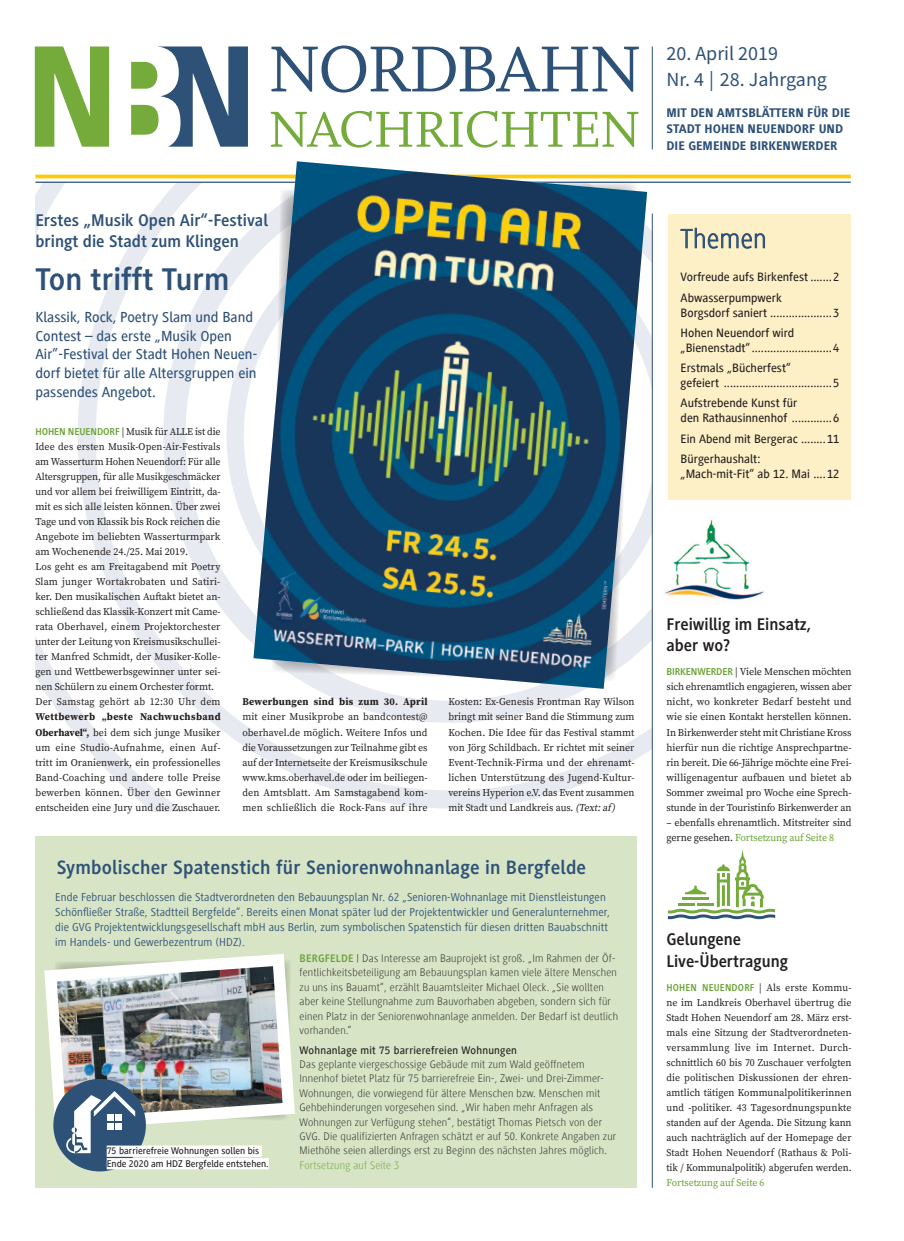
<style>
.page{position:relative;width:904px;height:1241px;background:#fff}
.page>*{position:absolute;margin:0;border:0;box-sizing:border-box;transform-origin:0 0}
.t1{font:72.62px "Whitman Roman LF";letter-spacing:-.02em;color:#2e5177}
.t2{font:56.5px "Whitman Roman LF";letter-spacing:-.01em;color:#74ab3a}
.t3{font:700 32.5px "Generis Sans Pro";color:#2e5177}
.t4{font:100 27.62px "Generis Sans Com";letter-spacing:.02em;color:#2e5177}
.t5{font:700 20px "Generis Sans Pro";letter-spacing:.01em;color:#2e5177}
.t6{font:20px/26.2px "Source Sans Pro";color:#2e5177}
.t7{font:700 17.5px/21.2px "Generis Sans Pro";color:#2e5177}
.t8{font:700 17.5px/21.2px "Generis Sans Pro";color:#231f20}
.t9{font:500 15px/18.6px "Generis Sans Com";color:#2e5177}
.t10{font:800 12.88px/16.6px "Generis Sans Com";color:#2e5177}
.t11{font:500 12.5px/20.4px "Generis Sans Com";color:#231f20}
.t12{font:11.88px/15px "Generis Sans Pro";letter-spacing:.01em;color:#2e5177}
.t13{font:100 11.25px/14.4px "Generis Sans Com";letter-spacing:.02em;color:#231f20}
.t14{font:500 11.25px "Generis Sans Com";letter-spacing:.02em;color:#231f20}
.t15{font:100 11.25px "Generis Sans Com";letter-spacing:.02em;color:#68a335}
.t16{font:10.38px/15px "Source Serif Pro";letter-spacing:-.005em;color:#231f20}
.t17{font:10.38px/15px "Source Serif Pro";letter-spacing:-.005em;color:#231f20;text-align:justify;scale:.96 1}
.t18{font:10.38px/15px "Source Serif Pro";letter-spacing:-.005em;color:#231f20;text-align:justify;scale:.95 1}
.t19{font:700 10.38px "Source Serif Pro";letter-spacing:.025em;color:#231f20;scale:.96 1}
.t20{font:10.38px "Source Serif Pro";letter-spacing:-.005em;color:#68a335;scale:.95 1}
.t21{font:500 10px/12.5px "Generis Sans Com";color:#231f20}
.s1{font-family:"Generis Sans Pro";font-weight:700;color:#68a335}
.s2{font-weight:700}
.s3{font-style:italic}
.s4{color:#68a335}
</style>
<div class="page">
<svg style="left:35px;top:183px;width:617px;height:628px"></svg>
<div style="left:35px;top:836px;width:601px;height:351px;background:#d7e4c5"></div>
<svg style="left:35px;top:46px;width:213px;height:101px"></svg>
<hr style="left:652px;top:47px;width:1px;height:102px;background:#2e5177">
<hr style="left:35px;top:175px;width:815px;height:3px;background:#feca0a">
<hr style="left:35px;top:181px;width:815px;height:2px;background:#2e5177">
<div style="left:668px;top:213px;width:182px;height:286px;background:#fef0c6"></div>
<svg style="left:680px;top:227px;width:85px;height:22px"></svg>
<img style="left:664px;top:519px;width:100px;height:81px">
<hr style="left:652px;top:213px;width:1px;height:974px;background:#2e5177">
<svg style="left:668px;top:849px;width:107px;height:70px"></svg>
<svg style="left:44px;top:954px;width:251px;height:160px"></svg>
<div style="left:53px;top:1078px;width:93px;height:93px;background:#2e5177;border-radius:50%"></div>
<img style="left:50px;top:959px;width:242px;height:193px">
<div style="left:107px;top:1145px;width:155px;height:11px;background:#fff"></div>
<div style="left:107px;top:1157px;width:162px;height:12px;background:#fff"></div>
<img style="left:253px;top:161px;width:394px;height:527px">
<h1 class="t1" style="left:269px;top:29px;width:374px">NORDBAHN</h1>
<h2 class="t2" style="left:269px;top:98px;width:373px">NACHRICHTEN</h2>
<p class="t10" style="left:666px;top:104px;width:185px">MIT DEN AMTSBLÄTTERN FÜR DIE<br>STADT HOHEN NEUENDORF UND<br>DIE GEMEINDE BIRKENWERDER</p>
<h3 class="t6" style="left:666px;top:40px;width:162px">20. April 2019<br>Nr. 4 | 28. Jahrgang</h3>
<h3 class="t7" style="left:35px;top:209px;width:234px">Erstes „Musik Open Air“-Festival bringt die Stadt zum Klingen</h3>
<h3 class="t3" style="left:35px;top:261px;width:196px">Ton trifft Turm</h3>
<h3 class="t9" style="left:35px;top:308px;width:223px">Klassik, Rock, Poetry Slam und Band<br>Contest – das erste „Musik Open<br>Air”-Festival der Stadt Hohen Neuen&shy;dorf bietet für alle Altersgruppen ein passendes Angebot.</h3>
<p class="t16" style="left:35px;top:424px;width:187px"><span class="s1">H ohen N euendorf</span> | Musik für ALLE ist die Idee des ersten Musik-Open-Air-Festivals am Wasserturm Hohen Neuendorf: Für alle Altersgruppen, für alle Musikgeschmäcker und vor allem bei freiwilligem Eintritt, da&shy;mit es sich alle leisten können. Über zwei Tage und von Klassik bis Rock reichen die Angebote im beliebten Wasserturmpark am Wochenende 24./25. Mai 2019.<br>Los geht es am Freitagabend mit Poetry Slam junger Wortakrobaten und Satiri&shy;ker. Den musikalischen Auftakt bietet an&shy;schließend das Klassik-Konzert mit Came&shy;rata Oberhavel, einem Projektorchester unter der Leitung von Kreismusikschullei&shy;ter Manfred Schmidt, der Musiker-Kolle&shy;gen und Wettbewerbsgewinner unter sei&shy;nen Schülern zu einem Orchester formt.<br>Der Samstag gehört ab 12:30 Uhr dem</p>
<p class="t17" style="left:35px;top:709px;width:194px"><span class="s2">Wettbewerb „beste Nachwuchsband Oberhavel“,</span> bei dem sich junge Musiker um eine Studio-Aufnahme, einen Auf&shy;tritt im Oranienwerk, ein professionelles Band-Coaching und andere tolle Preise bewerben können. Über den Gewinner entscheiden eine Jury und die Zuschauer.</p>
<p class="t19" style="left:242px;top:696px;width:194px">Bewerbungen sind bis zum 30. April</p>
<p class="t17" style="left:242px;top:709px;width:194px">mit einer Musikprobe an bandcontest@ oberhavel.de möglich. Weitere Infos und die Voraussetzungen zur Teilnahme gibt es auf der Internetseite der Kreismusikschule www.kms.oberhavel.de oder im beiliegen&shy;den Amtsblatt. Am Samstagabend kom&shy;men schließlich die Rock-Fans auf ihre</p>
<p class="t17" style="left:448px;top:694px;width:195px">Kosten: Ex-Genesis Frontman Ray Wilson bringt mit seiner Band die Stimmung zum Kochen. Die Idee für das Festival stammt von Jörg Schildbach. Er richtet mit seiner Event-Technik-Firma und der ehrenamt&shy;lichen Unterstützung des Jugend-Kultur&shy;vereins Hyperion e.V. das Event zusammen mit Stadt und Landkreis aus. <span class="s3">(Text:af)</span></p>
<h3 class="t5" style="left:57px;top:855px;width:531px">Symbolischer Spatenstich für Seniorenwohnanlage in Bergfelde</h3>
<p class="t12" style="left:55px;top:889px;width:556px">Ende Februar beschlossen die Stadtverordneten den Bebauungsplan Nr. 62 „Senioren-Wohnanlage mit Dienstleistungen Schönfließer Straße, Stadtteil Bergfelde“. Bereits einen Monat später lud der Projektentwickler und Generalunternehmer, die GVG Projektentwicklungsgesellschaft mbH aus Berlin, zum symbolischen Spatenstich für diesen dritten Bauabschnitt im Handels- und Gewerbezentrum (HDZ).</p>
<p class="t21" style="left:107px;top:1144px;width:163px">75 barrierefreie Wohnungen sollen bis<br>Ende 2020 am HDZ Bergfelde entstehen.</p>
<p class="t13" style="left:299px;top:951px;width:320px"><span class="s1">Bergfelde</span> | Das Interesse am Bauprojekt ist groß. „Im Rahmen der Öf&shy;fentlichkeitsbeteiligung am Bebauungsplan kamen viele ältere Menschen zu uns ins Bauamt“, erzählt Bauamtsleiter Michael Oleck. „Sie wollten aber keine Stellungnahme zum Bauvorhaben abgeben, sondern sich für einen Platz in der Seniorenwohnanlage anmelden. Der Bedarf ist deutlich vorhanden.“</p>
<p class="t14" style="left:299px;top:1043px;width:219px">Wohnanlage mit 75 barrierefreien Wohnungen</p>
<p class="t13" style="left:299px;top:1056px;width:318px">Das geplante viergeschossige Gebäude mit zum Wald geöffnetem Innenhof bietet Platz für 75 barrierefreie Ein-, Zwei- und Drei-Zimmer-Wohnungen, die vorwiegend für ältere Menschen bzw. Menschen mit Gehbehinderungen vorgesehen sind. „Wir haben mehr Anfragen als Wohnungen zur Verfügung stehen“, bestätigt Thomas Pietsch von der GVG. Die qualifizierten Anfragen schätzt er auf 50. Konkrete Angaben zur Miethöhe seien allerdings erst zu Beginn des nächsten Jahres möglich.</p>
<p class="t15" style="left:299px;top:1158px;width:101px">Fortsetzung auf Seite 3</p>
<h3 class="t4" style="left:680px;top:223px;width:87px">Themen</h3>
<p class="t11" style="left:680px;top:267px;width:160px">Vorfreude aufs Birkenfest .......2<br>Abwasserpumpwerk</p>
<p class="t11" style="left:680px;top:302px;width:160px">Borgsdorf saniert ....................3<br>Hohen Neuendorf wird</p>
<p class="t11" style="left:680px;top:337px;width:160px">„Bienenstadt“..........................4<br>Erstmals „Bücherfest“</p>
<p class="t11" style="left:680px;top:373px;width:160px">gefeiert ...................................5<br>Aufstrebende Kunst für</p>
<p class="t11" style="left:680px;top:408px;width:160px;text-align:justify">den Rathausinnenhof .............6<br>Ein Abend mit Bergerac ........11<br>Bürgerhaushalt:</p>
<p class="t11" style="left:680px;top:463px;width:160px">„Mach-mit-Fit“ ab 12. Mai ....12</p>
<h3 class="t8" style="left:666px;top:613px;width:146px">Freiwillig im Einsatz, aber wo?</h3>
<p class="t16" style="left:666px;top:664px;width:187px;text-align:justify"><span class="s1">birkenwerder</span> | Viele Menschen möchten sich ehrenamtlich engagieren, wissen aber nicht, wo konkreter Bedarf besteht und wie sie einen Kontakt herstellen können.<br>In Birkenwerder steht mit Christiane Kross hierfür nun die richtige Ansprechpartne&shy;rin bereit. Die 66-Jährige möchte eine Frei&shy;willigenagentur aufbauen und bietet ab Sommer zweimal pro Woche eine Sprech&shy;stunde in der Touristinfo Birkenwerder an</p>
<p class="t16" style="left:666px;top:814px;width:187px">– ebenfalls ehrenamtlich. Mitstreiter sind gerne gesehen. <span class="s4">Fortsetzung auf Seite 8</span></p>
<h3 class="t8" style="left:666px;top:929px;width:123px">Gelungene<br>Live-Übertragung</h3>
<p class="t18" style="left:666px;top:979px;width:196px"><span class="s1">hohen neuendorf</span> | Als erste Kommu&shy;ne im Landkreis Oberhavel übertrug die Stadt Hohen Neuendorf am 28. März erst&shy;mals eine Sitzung der Stadtverordneten&shy;versammlung live im Internet. Durch&shy;schnittlich 60 bis 70 Zuschauer verfolgten die politischen Diskussionen der ehren&shy;amtlich tätigen Kommunalpolitikerinnen und -politiker. 43 Tagesordnungspunkte standen auf der Agenda. Die Sitzung kann auch nachträglich auf der Homepage der Stadt Hohen Neuendorf (Rathaus &amp; Poli&shy;tik / Kommunalpolitik) abgerufen werden.</p>
<p class="t20" style="left:666px;top:1176px;width:105px">Fortsetzung auf Seite 6</p>
</div>
